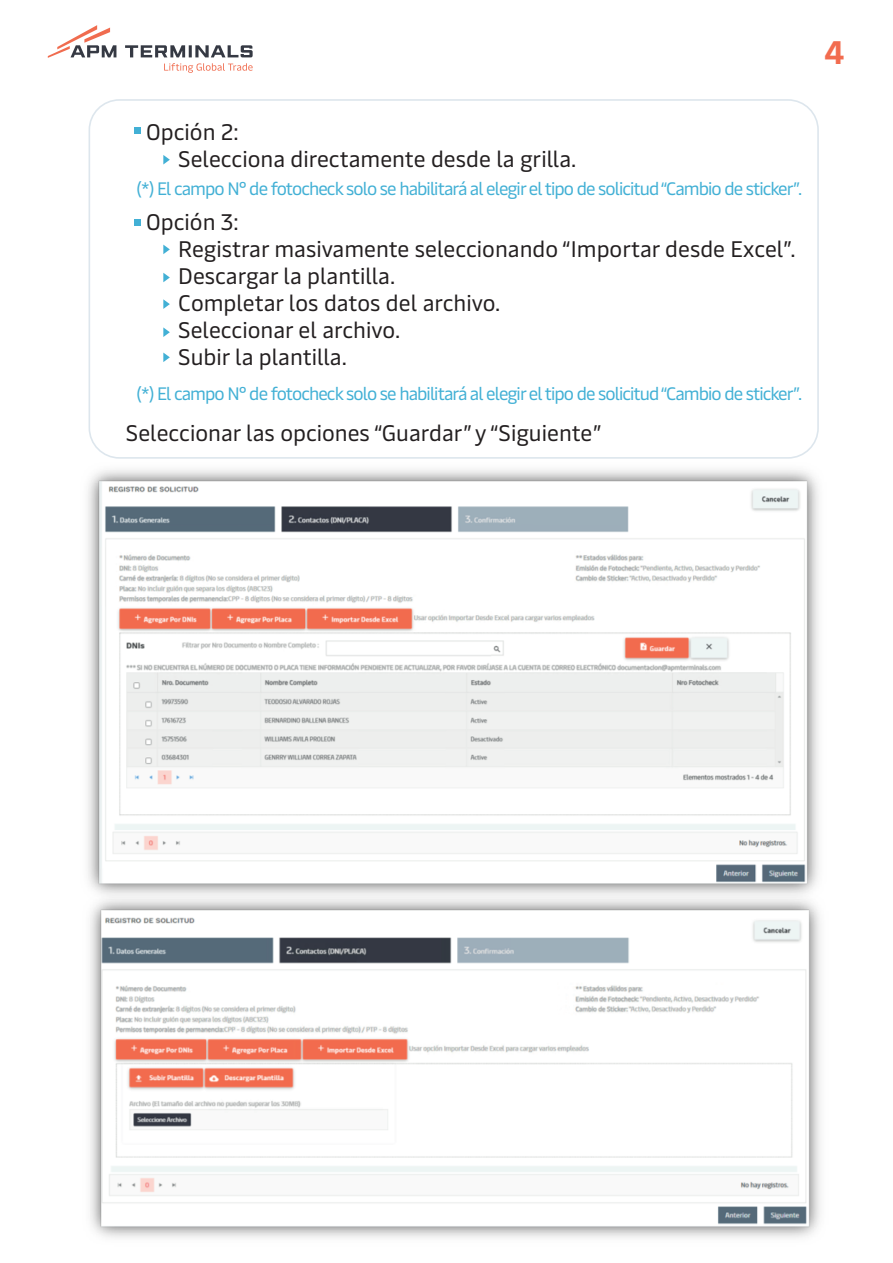
<style>
.page{position:relative;width:893px;height:1263px;background:#fff}
.page>*{position:absolute;margin:0;border:0;box-sizing:border-box;transform-origin:0 0}
.t1{font:700 32.4px "Maersk Text Office";color:#f26c4f}
.t2{font:22.5px/27px "Maersk Text";color:#231f20}
.t3{font:18px "Maersk Text";letter-spacing:-.05em;color:#42b0d5}
</style>
<div class="page">
<svg style="left:135px;top:127px;width:6px;height:6px"></svg>
<svg style="left:135px;top:219px;width:6px;height:6px"></svg>
<svg style="left:163px;top:155px;width:7px;height:9px"></svg>
<svg style="left:163px;top:245px;width:7px;height:9px"></svg>
<svg style="left:163px;top:273px;width:7px;height:9px"></svg>
<svg style="left:163px;top:299px;width:7px;height:10px"></svg>
<svg style="left:163px;top:327px;width:7px;height:10px"></svg>
<svg style="left:163px;top:353px;width:7px;height:9px"></svg>
<img style="left:88px;top:457px;width:731px;height:429px">
<img style="left:90px;top:886px;width:730px;height:352px">
<svg style="left:48px;top:25px;width:205px;height:48px"></svg>
<p class="t2" style="left:178px;top:116px;width:400px;text-indent:-32px">Opción 2:<br>Selecciona directamente desde la grilla.</p>
<p class="t3" style="left:137px;top:173px;width:667px">(*) El campo N° de fotocheck solo se habilitará al elegir el tipo de solicitud “Cambio de sticker”.</p>
<p class="t2" style="left:178px;top:206px;width:619px;text-indent:-32px">Opción 3:<br>Registrar masivamente seleccionando “Importar desde Excel”.<br>Descargar la plantilla.<br>Completar los datos del archivo.<br>Seleccionar el archivo.<br>Subir la plantilla.</p>
<p class="t3" style="left:137px;top:378px;width:667px">(*) El campo N° de fotocheck solo se habilitará al elegir el tipo de solicitud “Cambio de sticker”.</p>
<p class="t2" style="left:126px;top:416px;width:477px">Seleccionar las opciones “Guardar” y “Siguiente”</p>
<h1 class="t1" style="left:824px;top:25px;width:21px">4</h1>
</div>
